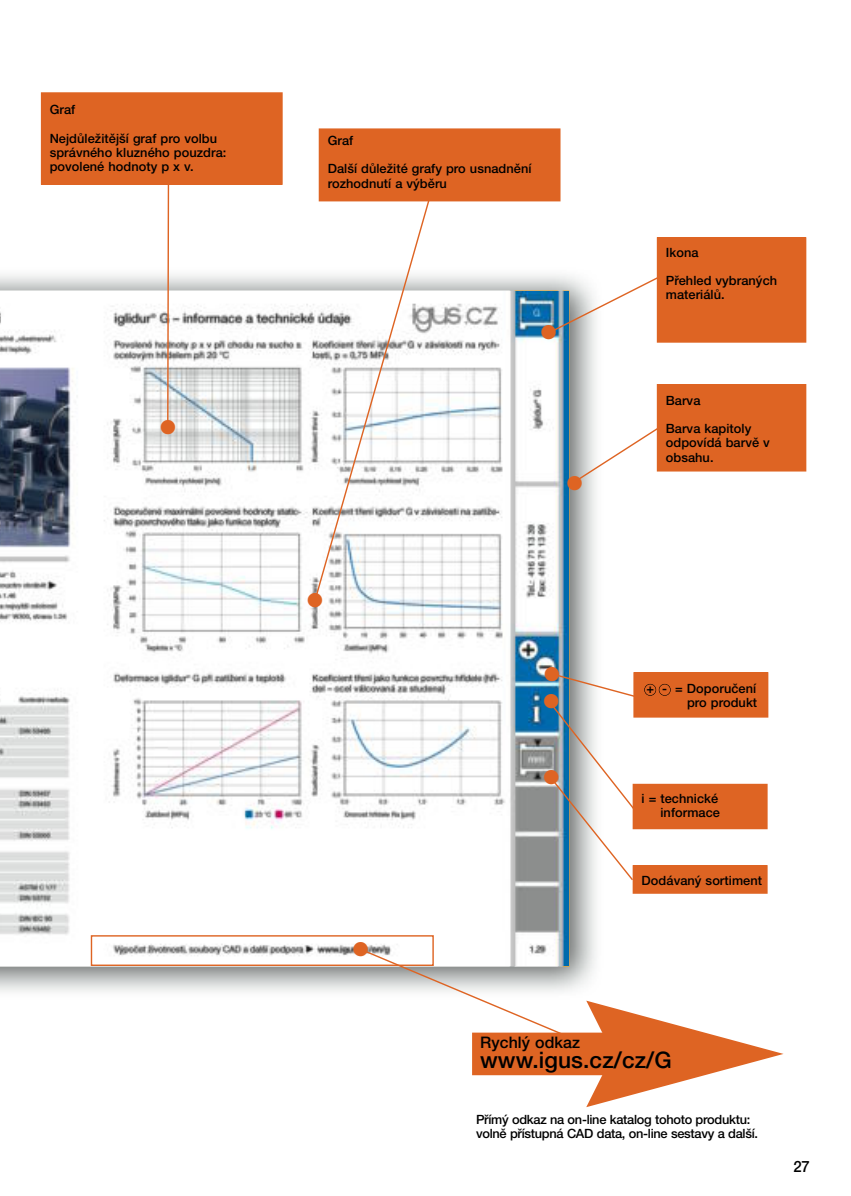
<style>
.page{position:relative;width:851px;height:1196px;background:#fff}
.page>*{position:absolute;margin:0;border:0;box-sizing:border-box;transform-origin:0 0}
.t1{font:500 22.8px "Helvetica Neue CE";letter-spacing:.005em;color:#000}
.t2{font:19.8px "Zapf Dingbats";color:#de6423}
.t3{font:500 16px "Helvetica Neue CE";letter-spacing:.005em;color:#000}
.t4{font:500 15.6px "Helvetica Neue CE";color:#000;scale:.95 1}
.t5{font:500 12.8px/14.2px "Helvetica Neue CE";letter-spacing:.005em;color:#000}
.t6{font:500 12.8px/14.2px "Helvetica Neue CE";letter-spacing:-.02em;color:#000}
</style>
<div class="page">
<div style="left:42px;top:93px;width:240px;height:91px;background:#de6423"></div>
<div style="left:41px;top:92px;width:241px;height:93px;border:1px solid #de6423"></div>
<img style="left:0;top:275px;width:682px;height:717px">
<img style="left:0;top:291px;width:568px;height:675px">
<svg style="left:550px;top:275px;width:106px;height:58px"></svg>
<svg style="left:312px;top:201px;width:120px;height:403px"></svg>
<svg style="left:166px;top:183px;width:4px;height:243px"></svg>
<div style="left:657px;top:238px;width:148px;height:104px;background:#de6423"></div>
<div style="left:656px;top:237px;width:149px;height:106px;border:1px solid #de6423"></div>
<div style="left:319px;top:129px;width:240px;height:72px;background:#de6423"></div>
<div style="left:318px;top:128px;width:242px;height:73px;border:1px solid #de6423"></div>
<div style="left:633px;top:784px;width:133px;height:44px;background:#de6423"></div>
<div style="left:632px;top:784px;width:135px;height:45px;border:1px solid #de6423"></div>
<div style="left:633px;top:673px;width:134px;height:44px;background:#de6423"></div>
<div style="left:633px;top:672px;width:134px;height:45px;border:1px solid #de6423"></div>
<svg style="left:547px;top:672px;width:89px;height:210px"></svg>
<div style="left:633px;top:866px;width:133px;height:27px;background:#de6423"></div>
<div style="left:632px;top:865px;width:135px;height:29px;border:1px solid #de6423"></div>
<svg style="left:574px;top:426px;width:86px;height:56px"></svg>
<div style="left:657px;top:385px;width:148px;height:86px;background:#de6423"></div>
<div style="left:656px;top:384px;width:149px;height:87px;border:1px solid #de6423"></div>
<svg style="left:361px;top:948px;width:216px;height:84px"></svg>
<div style="left:472px;top:1032px;width:151px;height:43px;background:#de6423"></div>
<svg style="left:586px;top:1000px;width:197px;height:107px"></svg>
<div style="left:643px;top:684px;width:12px;height:12px;border:1px solid #000;border-radius:50%"></div>
<div style="left:658px;top:684px;width:12px;height:12px;border:1px solid #000;border-radius:50%"></div>
<div style="left:91px;top:935px;width:342px;height:31px;border:1px solid #de6423"></div>
<p class="t5" style="left:50px;top:104px;width:27px">Graf</p>
<p class="t5" style="left:50px;top:132px;width:178px">Nejdůležitější graf pro volbu správného kluzného pouzdra: povolené hodnoty p x v.</p>
<h2 class="t2" style="left:160px;top:415px;width:17px">●</h2>
<p class="t5" style="left:327px;top:134px;width:27px">Graf</p>
<p class="t5" style="left:327px;top:163px;width:205px">Další důležité grafy pro usnadnění rozhodnutí a výběru</p>
<h2 class="t2" style="left:540px;top:320px;width:17px">●</h2>
<h2 class="t2" style="left:566px;top:472px;width:17px">●</h2>
<p class="t5" style="left:665px;top:246px;width:34px">Ikona</p>
<p class="t5" style="left:665px;top:275px;width:113px">Přehled vybraných materiálů.</p>
<p class="t5" style="left:665px;top:394px;width:36px">Barva</p>
<p class="t5" style="left:665px;top:423px;width:105px">Barva kapitoly odpovídá barvě v obsahu.</p>
<h2 class="t2" style="left:307px;top:589px;width:17px">●</h2>
<h2 class="t2" style="left:352px;top:938px;width:17px">●</h2>
<h2 class="t2" style="left:544px;top:663px;width:17px">●</h2>
<h2 class="t2" style="left:543px;top:690px;width:17px">●</h2>
<h2 class="t2" style="left:543px;top:765px;width:17px">●</h2>
<p class="t5" style="left:646px;top:682px;width:112px;text-align:right">+ - = Doporučení pro produkt</p>
<p class="t5" style="left:641px;top:793px;width:80px;text-align:right">i = technické informace</p>
<p class="t5" style="left:641px;top:874px;width:122px">Dodávaný sortiment</p>
<p class="t3" style="left:479px;top:1036px;width:101px">Rychlý odkaz</p>
<h1 class="t1" style="left:479px;top:1051px;width:193px">www.igus.cz/cz/G</h1>
<p class="t6" style="left:475px;top:1113px;width:283px">Přímý odkaz na on-line katalog tohoto produktu: volně přístupná CAD data, on-line sestavy a další.</p>
<p class="t4" style="left:793px;top:1160px;width:18px">27</p>
</div>
